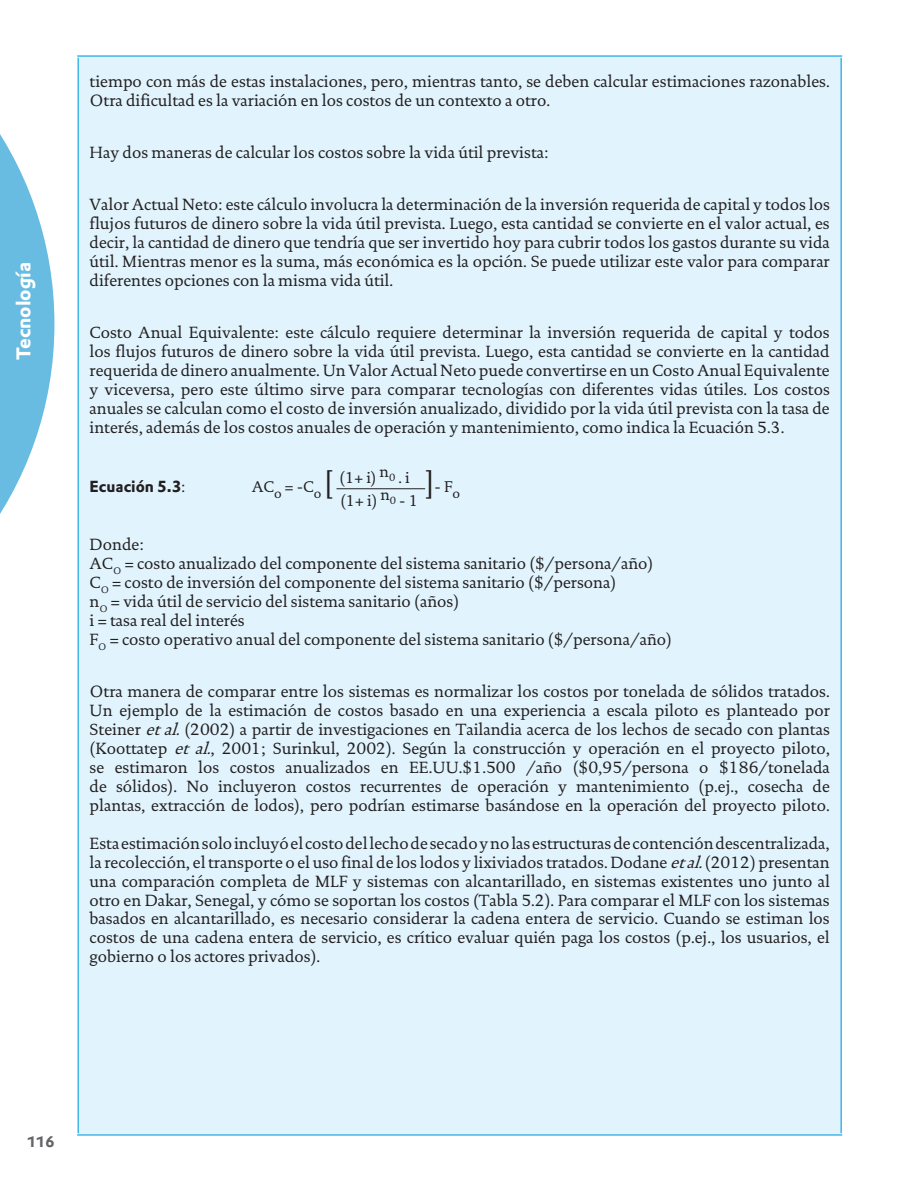
<style>
.page{position:relative;width:919px;height:1191px;background:#fff}
.page>*{position:absolute;margin:0;border:0;box-sizing:border-box;transform-origin:0 0}
.t1{font:19.5px "DTL Prokyon T Bold";color:#fff}
.t2{font:16.5px/18.9px "DTL Documenta T";color:#231f20;text-align:justify}
.t3{font:15.75px/23.4px "DTL Documenta T";color:#231f20}
.t4{font:15.75px "DTL Prokyon T Bold";color:#231f20}
.t5{font:15px "DTL Prokyon T Bold";color:#636466}
.s1{font-family:"DTL Documenta T"}
.s2{font-size:28.5px}
.s3{font-size:10.5px}
.s4{font-style:italic}
</style>
<div class="page">
<svg style="left:0;top:134px;width:54px;height:380px"></svg>
<div style="left:78px;top:57px;width:763px;height:1077px;background:#e1f4fd"></div>
<hr style="left:77px;top:55px;width:765px;height:2px;background:#42b5e8">
<hr style="left:77px;top:58px;width:2px;height:1075px;background:#42b5e8">
<hr style="left:840px;top:58px;width:1px;height:1075px;background:#42b5e8">
<hr style="left:77px;top:1134px;width:765px;height:1px;background:#42b5e8">
<hr style="left:336px;top:488px;width:89px;height:1px;background:#231f20">
<p class="t1" style="left:10px;top:360px;width:100px;rotate:-90deg">Tecnología</p>
<p class="t2" style="left:90px;top:72px;width:741px">tiempo con más de estas instalaciones, pero, mientras tanto, se deben calcular estimaciones razonables.<br>Otra dificultad es la variación en los costos de un contexto a otro.</p>
<p class="t2" style="left:90px;top:143px;width:460px">Hay dos maneras de calcular los costos sobre la vida útil prevista:</p>
<p class="t2" style="left:90px;top:195px;width:741px">Valor Actual Neto: este cálculo involucra la determinación de la inversión requerida de capital y todos los flujos futuros de dinero sobre la vida útil prevista. Luego, esta cantidad se convierte en el valor actual, es decir, la cantidad de dinero que tendría que ser invertido hoy para cubrir todos los gastos durante su vida útil. Mientras menor es la suma, más económica es la opción. Se puede utilizar este valor para comparar diferentes opciones con la misma vida útil.</p>
<p class="t2" style="left:90px;top:323px;width:741px">Costo Anual Equivalente: este cálculo requiere determinar la inversión requerida de capital y todos los flujos futuros de dinero sobre la vida útil prevista. Luego, esta cantidad se convierte en la cantidad requerida de dinero anualmente. Un Valor Actual Neto puede convertirse en un Costo Anual Equivalente y viceversa, pero este último sirve para comparar tecnologías con diferentes vidas útiles. Los costos anuales se calculan como el costo de inversión anualizado, dividido por la vida útil prevista con la tasa de interés, además de los costos anuales de operación y mantenimiento, como indica la Ecuación 5.3.</p>
<p class="t4" style="left:90px;top:475px;width:98px">Ecuación 5.3<span class="s1">:</span></p>
<p class="t3" style="left:340px;top:465px;width:121px;text-indent:-89px">AC<sub>o</sub> = -C<sub>o</sub> <span class="s2">[</span> (1+ i) n<span class="s3">0</span> . i <span class="s2">]</span>- F<sub>o </sub>(1+ i) n<span class="s3">0</span> - 1</p>
<p class="t2" style="left:90px;top:534px;width:584px;text-align:left">Donde:<br>AC<sub>O</sub> = costo anualizado del componente del sistema sanitario ($/persona/año)<br>C<sub>O</sub> = costo de inversión del componente del sistema sanitario ($/persona)<br>n<sub>O</sub> = vida útil de servicio del sistema sanitario (años)<br>i = tasa real del interés<br>F<sub>O</sub> = costo operativo anual del componente del sistema sanitario ($/persona/año)</p>
<p class="t2" style="left:90px;top:681px;width:741px">Otra manera de comparar entre los sistemas es normalizar los costos por tonelada de sólidos tratados.<br>Un ejemplo de la estimación de costos basado en una experiencia a escala piloto es planteado por Steiner <span class="s4">etal.</span>(2002) a partir de investigaciones en Tailandia acerca de los lechos de secado con plantas (Koottatep <span class="s4">etal.</span>, 2001; Surinkul, 2002). Según la construcción y operación en el proyecto piloto, se estimaron los costos anualizados en EE.UU.$1.500 /año ($0,95/persona o $186/tonelada de sólidos). No incluyeron costos recurrentes de operación y mantenimiento (p.ej., cosecha de plantas, extracción de lodos), pero podrían estimarse basándose en la operación del proyecto piloto.</p>
<p class="t2" style="left:90px;top:833px;width:741px">Esta estimación solo incluyó el costo del lecho de secado y no las estructuras de contención descentralizada, la recolección, el transporte o el uso final de los lodos y lixiviados tratados. Dodane <span class="s4">etal.</span>(2012) presentan una comparación completa de MLF y sistemas con alcantarillado, en sistemas existentes uno junto al otro en Dakar, Senegal, y cómo se soportan los costos (Tabla 5.2). Para comparar el MLF con los sistemas basados en alcantarillado, es necesario considerar la cadena entera de servicio. Cuando se estiman los costos de una cadena entera de servicio, es crítico evaluar quién paga los costos (p.ej., los usuarios, el gobierno o los actores privados).</p>
<p class="t5" style="left:27px;top:1131px;width:29px">116</p>
</div>
